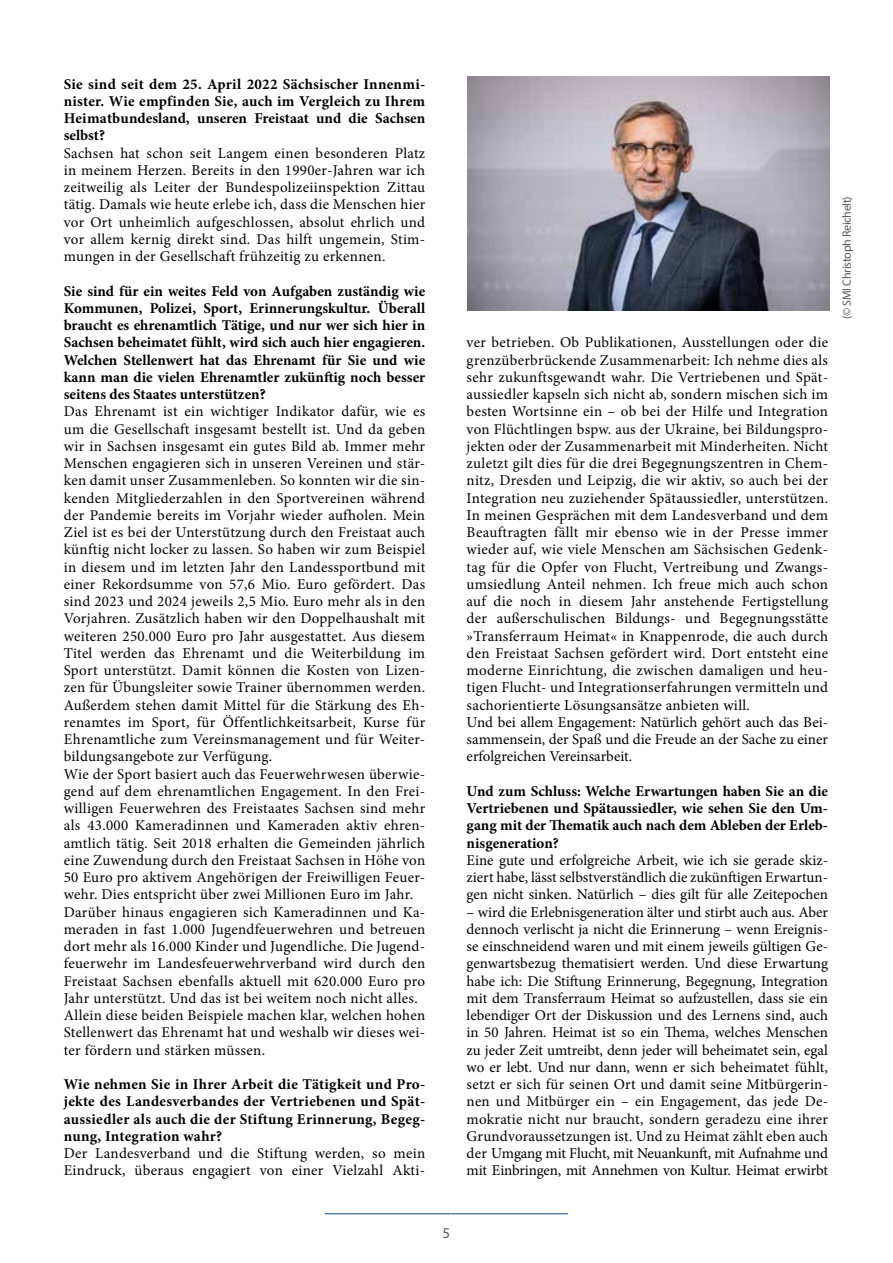
<style>
.page{position:relative;width:893px;height:1263px;background:#fff}
.page>*{position:absolute;margin:0;border:0;box-sizing:border-box;transform-origin:0 0}
.t1{font:18px "Minion Pro";color:#003d90}
.t2{font:15px/17.2px "Minion Pro";letter-spacing:.02em;color:#000;text-align:justify}
.t3{font:700 15px/17.2px "Minion Pro";color:#000;text-align:justify}
.t4{font:15px "Myriad Pro";color:#58585a}
.t5{font:12px "Myriad Pro";letter-spacing:-.025em;color:#58585a}
</style>
<div class="page">
<img style="left:468px;top:77px;width:361px;height:233px">
<p class="t3" style="left:64px;top:75px;width:363px">Sie sind seit dem 25. April 2022 Sächsischer Innenmi&shy;nister. Wie empfinden Sie, auch im Vergleich zu Ihrem Heimatbundesland, unseren Freistaat und die Sachsen selbst?</p>
<p class="t2" style="left:64px;top:144px;width:363px">Sachsen hat schon seit Langem einen besonderen Platz in meinem Herzen. Bereits in den 1990er-Jahren war ich zeitweilig als Leiter der Bundespolizeiinspektion Zittau tätig. Damals wie heute erlebe ich, dass die Menschen hier vor Ort unheimlich aufgeschlossen, absolut ehrlich und vor allem kernig direkt sind. Das hilft ungemein, Stim&shy;mungen in der Gesellschaft frühzeitig zu erkennen.</p>
<p class="t3" style="left:64px;top:282px;width:363px">Sie sind für ein weites Feld von Aufgaben zuständig wie Kommunen, Polizei, Sport, Erinnerungskultur. Überall braucht es ehrenamtlich Tätige, und nur wer sich hier in Sachsen beheimatet fühlt, wird sich auch hier engagieren.<br>Welchen Stellenwert hat das Ehrenamt für Sie und wie kann man die vielen Ehrenamtler zukünftig noch besser seitens des Staates unterstützen?</p>
<p class="t2" style="left:64px;top:403px;width:363px;text-align:left">Das Ehrenamt ist ein wichtiger Indikator dafür, wie es um die Gesellschaft insgesamt bestellt ist. Und da geben wir in Sachsen insgesamt ein gutes Bild ab. Immer mehr Menschen engagieren sich in unseren Vereinen und stär&shy;ken damit unser Zusammenleben. So konnten wir die sin&shy;kenden Mitgliederzahlen in den Sportvereinen während der Pandemie bereits im Vorjahr wieder aufholen. Mein Ziel ist es bei der Unterstützung durch den Freistaat auch künftig nicht locker zu lassen. So haben wir zum Beispiel in diesem und im letzten Jahr den Landessportbund mit einer Rekordsumme von 57,6 Mio. Euro gefördert. Das sind 2023 und 2024 jeweils 2,5 Mio. Euro mehr als in den Vorjahren. Zusätzlich haben wir den Doppelhaushalt mit weiteren 250.000 Euro pro Jahr ausgestattet. Aus diesem Titel werden das Ehrenamt und die Weiterbildung im Sport unterstützt. Damit können die Kosten von Lizen&shy;zen für Übungsleiter sowie Trainer übernommen werden.<br>Außerdem stehen damit Mittel für die Stärkung des Eh&shy;renamtes im Sport, für Öffentlichkeitsarbeit, Kurse für Ehrenamtliche zum Vereinsmanagement und für Weiter&shy;bildungsangebote zur Verfügung.<br>Wie der Sport basiert auch das Feuerwehrwesen überwie&shy;gend auf dem ehrenamtlichen Engagement. In den Frei&shy;willigen Feuerwehren des Freistaates Sachsen sind mehr als 43.000 Kameradinnen und Kameraden aktiv ehren&shy;amtlich tätig. Seit 2018 erhalten die Gemeinden jährlich eine Zuwendung durch den Freistaat Sachsen in Höhe von 50 Euro pro aktivem Angehörigen der Freiwilligen Feuer&shy;wehr. Dies entspricht über zwei Millionen Euro im Jahr.<br>Darüber hinaus engagieren sich Kameradinnen und Ka&shy;meraden in fast 1.000 Jugendfeuerwehren und betreuen dort mehr als 16.000 Kinder und Jugendliche. Die Jugend&shy;feuerwehr im Landesfeuerwehrverband wird durch den Freistaat Sachsen ebenfalls aktuell mit 620.000 Euro pro Jahr unterstützt. Und das ist bei weitem noch nicht alles.<br>Allein diese beiden Beispiele machen klar, welchen hohen Stellenwert das Ehrenamt hat und weshalb wir dieses wei&shy;ter fördern und stärken müssen.</p>
<p class="t3" style="left:64px;top:1075px;width:363px">Wie nehmen Sie in Ihrer Arbeit die Tätigkeit und Pro&shy;jekte des Landesverbandes der Vertriebenen und Spät&shy;aussiedler als auch die der Stiftung Erinnerung, Begeg&shy;nung, Integration wahr?</p>
<p class="t2" style="left:64px;top:1145px;width:363px">Der Landesverband und die Stiftung werden, so mein<br>Eindruck, überaus engagiert von einer Vielzahl Akti-</p>
<p class="t2" style="left:467px;top:334px;width:363px;text-align:left">ver betrieben. Ob Publikationen, Ausstellungen oder die grenzüberbrückende Zusammenarbeit: Ich nehme dies als sehr zukunftsgewandt wahr. Die Vertriebenen und Spät&shy;aussiedler kapseln sich nicht ab, sondern mischen sich im besten Wortsinne ein – ob bei der Hilfe und Integration von Flüchtlingen bspw. aus der Ukraine, bei Bildungspro&shy;jekten oder der Zusammenarbeit mit Minderheiten. Nicht zuletzt gilt dies für die drei Begegnungszentren in Chem&shy;nitz, Dresden und Leipzig, die wir aktiv, so auch bei der Integration neu zuziehender Spätaussiedler, unterstützen.<br>In meinen Gesprächen mit dem Landesverband und dem Beauftragten fällt mir ebenso wie in der Presse immer wieder auf, wie viele Menschen am Sächsischen Gedenk&shy;tag für die Opfer von Flucht, Vertreibung und Zwangs&shy;umsiedlung Anteil nehmen. Ich freue mich auch schon auf die noch in diesem Jahr anstehende Fertigstellung der außerschulischen Bildungs- und Begegnungsstätte »Transferraum Heimat« in Knappenrode, die auch durch den Freistaat Sachsen gefördert wird. Dort entsteht eine moderne Einrichtung, die zwischen damaligen und heu&shy;tigen Flucht- und Integrationserfahrungen vermitteln und sachorientierte Lösungsansätze anbieten will.<br>Und bei allem Engagement: Natürlich gehört auch das Bei&shy;sammensein, der Spaß und die Freude an der Sache zu einer erfolgreichen Vereinsarbeit.</p>
<p class="t3" style="left:467px;top:782px;width:363px">Und zum Schluss: Welche Erwartungen haben Sie an die Vertriebenen und Spätaussiedler, wie sehen Sie den Um&shy;gang mit der Thematik auch nach dem Ableben der Erleb&shy;nisgeneration?</p>
<p class="t2" style="left:467px;top:851px;width:363px">Eine gute und erfolgreiche Arbeit, wie ich sie gerade skiz&shy;ziert habe, lässt selbstverständlich die zukünftigen Erwartun&shy;gen nicht sinken. Natürlich – dies gilt für alle Zeitepochen</p>
<p class="t2" style="left:467px;top:903px;width:363px">– wird die Erlebnisgeneration älter und stirbt auch aus. Aber dennoch verlischt ja nicht die Erinnerung – wenn Ereignis&shy;se einschneidend waren und mit einem jeweils gültigen Ge&shy;genwartsbezug thematisiert werden. Und diese Erwartung habe ich: Die Stiftung Erinnerung, Begegnung, Integration mit dem Transferraum Heimat so aufzustellen, dass sie ein lebendiger Ort der Diskussion und des Lernens sind, auch in 50 Jahren. Heimat ist so ein Thema, welches Menschen zu jeder Zeit umtreibt, denn jeder will beheimatet sein, egal wo er lebt. Und nur dann, wenn er sich beheimatet fühlt, setzt er sich für seinen Ort und damit seine Mitbürgerin&shy;nen und Mitbürger ein – ein Engagement, das jede De&shy;mokratie nicht nur braucht, sondern geradezu eine ihrer Grundvoraussetzungen ist. Und zu Heimat zählt eben auch der Umgang mit Flucht, mit Neuankunft, mit Aufnahme und mit Einbringen, mit Annehmen von Kultur. Heimat erwirbt</p>
<p class="t1" style="left:325px;top:1194px;width:245px">___________________________</p>
<p class="t4" style="left:443px;top:1224px;width:9px">5</p>
<p class="t5" style="left:839px;top:319px;width:124px;rotate:-90deg">(© SMI Christoph Reichelt)</p>
</div>
